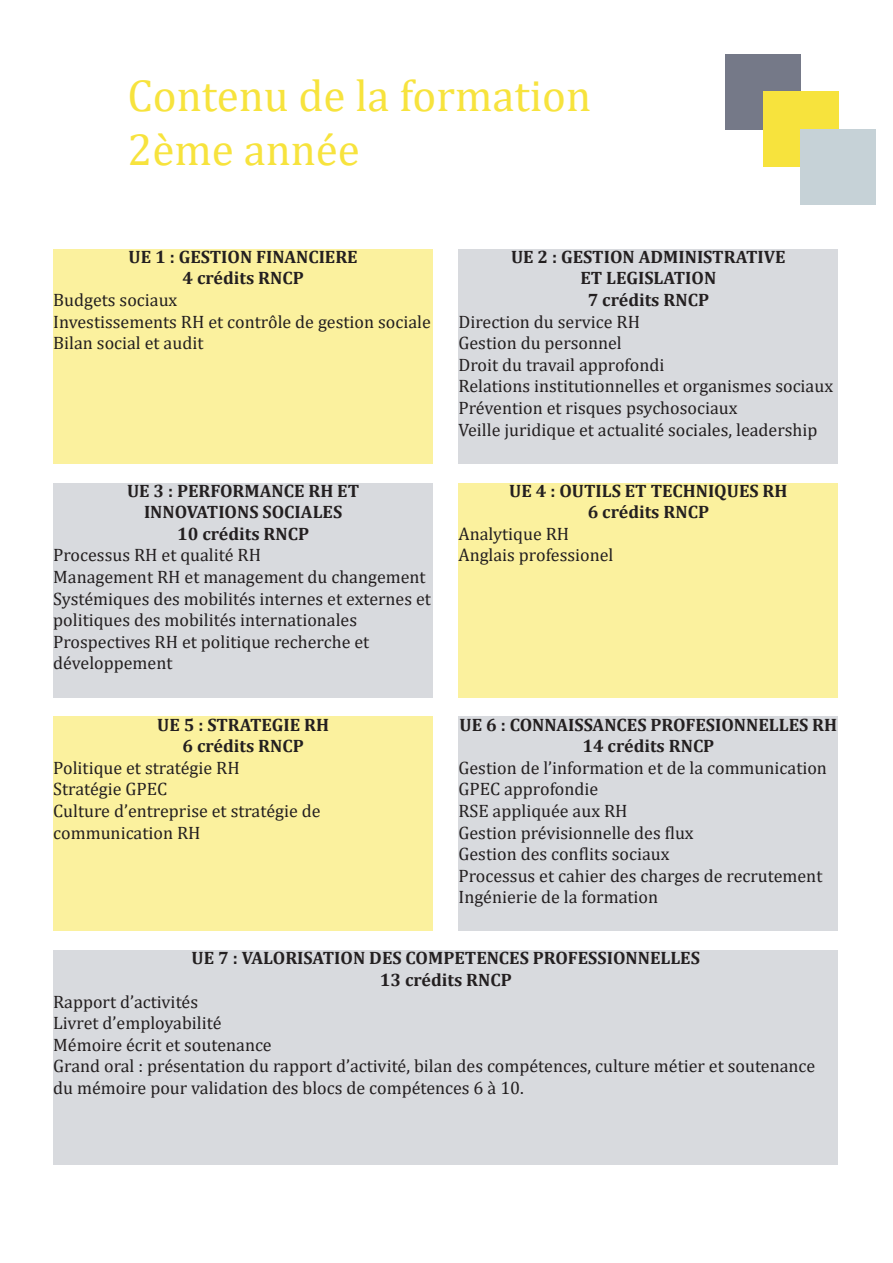
<style>
.page{position:relative;width:893px;height:1263px;background:#fff}
.page>*{position:absolute;margin:0;border:0;box-sizing:border-box;transform-origin:0 0}
.t1{font:45px "Cambria";color:#f7e33d}
.t2{font:18px/21.6px "Cambria";color:#231f20}
.t3{font:700 18px "Cambria";color:#231f20}
</style>
<div class="page">
<div style="left:458px;top:249px;width:380px;height:214px;background:#d8dade"></div>
<div style="left:53px;top:249px;width:380px;height:214px;background:#fbf19e"></div>
<div style="left:53px;top:483px;width:380px;height:214px;background:#d8dade"></div>
<div style="left:458px;top:483px;width:380px;height:214px;background:#fbf19e"></div>
<div style="left:53px;top:716px;width:380px;height:215px;background:#fbf19e"></div>
<div style="left:458px;top:716px;width:380px;height:215px;background:#d8dade"></div>
<div style="left:53px;top:950px;width:785px;height:215px;background:#d8dade"></div>
<div style="left:725px;top:54px;width:76px;height:75px;background:#757988"></div>
<div style="left:763px;top:92px;width:75px;height:75px;background:#f7e33d"></div>
<div style="left:801px;top:129px;width:75px;height:75px;background:#c6d2d7"></div>
<p class="t1" style="left:128px;top:69px;width:465px">Contenu de la formation</p>
<p class="t1" style="left:128px;top:123px;width:234px">2ème année</p>
<p class="t3" style="left:129px;top:244px;width:231px">UE 1 : GESTION FINANCIERE</p>
<p class="t3" style="left:182px;top:265px;width:123px">4 crédits RNCP</p>
<p class="t2" style="left:53px;top:289px;width:126px">Budgets sociaux</p>
<p class="t2" style="left:53px;top:311px;width:379px">Investissements RH et contrôle de gestion sociale</p>
<p class="t2" style="left:53px;top:332px;width:152px">Bilan social et audit</p>
<p class="t3" style="left:127px;top:478px;width:234px">UE 3 : PERFORMANCE RH ET</p>
<p class="t3" style="left:144px;top:499px;width:200px">INNOVATIONS SOCIALES</p>
<p class="t3" style="left:177px;top:521px;width:134px">10 crédits RNCP</p>
<p class="t2" style="left:53px;top:544px;width:209px">Processus RH et qualité RH</p>
<p class="t2" style="left:53px;top:566px;width:374px">Management RH et management du changement</p>
<p class="t2" style="left:53px;top:588px;width:379px">Systémiques des mobilités internes et externes et politiques des mobilités internationales</p>
<p class="t2" style="left:53px;top:631px;width:318px">Prospectives RH et politique recherche et</p>
<p class="t2" style="left:53px;top:652px;width:121px">développement</p>
<p class="t3" style="left:157px;top:712px;width:173px">UE 5 : STRATEGIE RH</p>
<p class="t3" style="left:182px;top:733px;width:123px">6 crédits RNCP</p>
<p class="t2" style="left:53px;top:757px;width:188px">Politique et stratégie RH</p>
<p class="t2" style="left:53px;top:778px;width:116px">Stratégie GPEC</p>
<p class="t2" style="left:53px;top:800px;width:269px">Culture d’entreprise et stratégie de</p>
<p class="t2" style="left:53px;top:821px;width:149px">communication RH</p>
<p class="t3" style="left:511px;top:244px;width:276px">UE 2 : GESTION ADMINISTRATIVE</p>
<p class="t3" style="left:580px;top:265px;width:137px">ET LEGISLATION</p>
<p class="t3" style="left:588px;top:287px;width:123px">7 crédits RNCP</p>
<p class="t2" style="left:458px;top:311px;width:183px">Direction du service RH</p>
<p class="t2" style="left:458px;top:332px;width:165px">Gestion du personnel</p>
<p class="t2" style="left:458px;top:354px;width:207px">Droit du travail approfondi</p>
<p class="t2" style="left:458px;top:375px;width:376px">Relations institutionnelles et organismes sociaux</p>
<p class="t2" style="left:458px;top:397px;width:280px">Prévention et risques psychosociaux</p>
<p class="t2" style="left:458px;top:419px;width:361px">Veille juridique et actualité sociales, leadership</p>
<p class="t3" style="left:509px;top:478px;width:280px">UE 4 : OUTILS ET TECHNIQUES RH</p>
<p class="t3" style="left:588px;top:499px;width:123px">6 crédits RNCP</p>
<p class="t2" style="left:458px;top:523px;width:112px">Analytique RH</p>
<p class="t2" style="left:458px;top:544px;width:156px">Anglais professionel</p>
<p class="t3" style="left:460px;top:712px;width:379px">UE 6 : CONNAISSANCES PROFESIONNELLES RH</p>
<p class="t3" style="left:582px;top:733px;width:134px">14 crédits RNCP</p>
<p class="t2" style="left:458px;top:757px;width:370px">Gestion de l’information et de la communication</p>
<p class="t2" style="left:458px;top:778px;width:141px">GPEC approfondie</p>
<p class="t2" style="left:458px;top:800px;width:171px">RSE appliquée aux RH</p>
<p class="t2" style="left:458px;top:821px;width:237px">Gestion prévisionnelle des flux</p>
<p class="t2" style="left:458px;top:843px;width:212px">Gestion des conflits sociaux</p>
<p class="t2" style="left:458px;top:865px;width:365px">Processus et cahier des charges de recrutement</p>
<p class="t2" style="left:458px;top:886px;width:201px">Ingénierie de la formation</p>
<p class="t3" style="left:192px;top:945px;width:510px">UE 7 : VALORISATION DES COMPETENCES PROFESSIONNELLES</p>
<p class="t3" style="left:380px;top:967px;width:134px">13 crédits RNCP</p>
<p class="t2" style="left:53px;top:991px;width:146px">Rapport d’activités</p>
<p class="t2" style="left:53px;top:1012px;width:170px">Livret d’employabilité</p>
<p class="t2" style="left:53px;top:1034px;width:220px">Mémoire écrit et soutenance</p>
<p class="t2" style="left:53px;top:1055px;width:764px">Grand oral : présentation du rapport d’activité, bilan des compétences, culture métier et soutenance du mémoire pour validation des blocs de compétences 6 à 10.</p>
</div>
